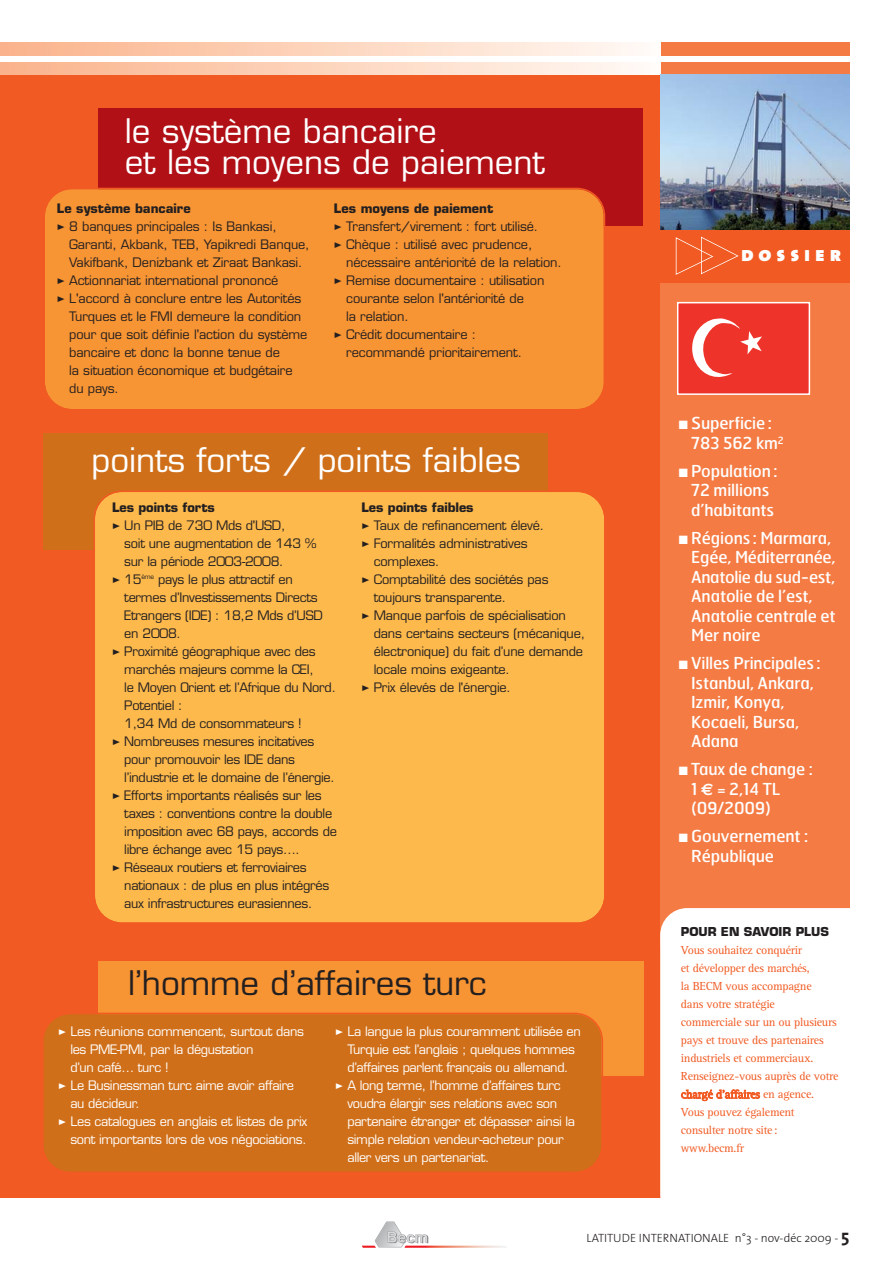
<style>
.page{position:relative;width:891px;height:1263px;background:#fff}
.page>*{position:absolute;margin:0;border:0;box-sizing:border-box;transform-origin:0 0}
.t1{font:33px/31.5px "Eurostile";color:#fff}
.t2{font:33px "Eurostile";color:#231f20}
.t3{font:21px "The Sans Black Caps";letter-spacing:.235em;color:#fff}
.t4{font:16.5px/19.5px "Hermes";letter-spacing:-.005em;color:#fff}
.t5{font:12.75px "Eurostile";letter-spacing:-.015em;color:#231f20}
.t6{font:12.75px "Eurostile";letter-spacing:-.03em;color:#fff}
.t7{font:700 12.75px "Eurostile";color:#231f20}
.t8{font:12px/18px "Agfa Rotis Serif";letter-spacing:-.02em;color:#f15a22}
.t9{font:300 12px "The Sans";color:#231f20}
.t10{font:700 12px "Eurostile";color:#231f20}
.s1{font-family:"The Sans Bold Caps";font-size:13.5px}
.s2{font-family:"Euro Sans";font-weight:700}
.s3{font-weight:700;font-size:18px}
</style>
<div class="page">
<div style="left:0;top:43px;width:846px;height:1155px;background:#f15a22"></div>
<div style="left:661px;top:43px;width:189px;height:906px;background:#f47c44"></div>
<div style="left:0;top:43px;width:660px;height:32px;background:linear-gradient(to right,#fab289,#fffaf6)"></div>
<div style="left:0;top:56px;width:850px;height:6px;background:#fff"></div>
<div style="left:660px;top:908px;width:190px;height:290px;background:#fff"></div>
<img style="left:660px;top:75px;width:190px;height:155px">
<svg style="left:680px;top:305px;width:127px;height:87px;background:#ef433b"></svg>
<div style="left:677px;top:302px;width:133px;height:93px;border:2px solid #fff"></div>
<div style="left:98px;top:109px;width:544px;height:117px;background:#b01016"></div>
<div style="left:45px;top:188px;width:560px;height:221px;background:#f79433"></div>
<div style="left:98px;top:961px;width:546px;height:115px;background:#f79433"></div>
<div style="left:43px;top:1013px;width:560px;height:159px;background:#d06f19"></div>
<svg style="left:362px;top:1221px;width:144px;height:27px"></svg>
<div style="left:44px;top:433px;width:504px;height:117px;background:#d06f19"></div>
<div style="left:94px;top:490px;width:510px;height:433px;background:#fdb94c"></div>
<div style="left:658px;top:230px;width:192px;height:53px;background:#f15a22"></div>
<svg style="left:676px;top:237px;width:63px;height:38px"></svg>
<h1 class="t1" style="left:125px;top:118px;width:421px">le système bancaire<br>et les moyens de paiement</h1>
<p class="t7" style="left:57px;top:204px;width:135px">Le système bancaire</p>
<p class="t5" style="left:57px;top:222px;width:221px"><span class="s1">&gt;</span> 8 banques principales : Is Bankasi,</p>
<p class="t5" style="left:69px;top:240px;width:242px">Garanti, Akbank, TEB, Yapikredi Banque,</p>
<p class="t5" style="left:69px;top:258px;width:235px">Vakifbank, Denizbank et Ziraat Bankasi.</p>
<p class="t5" style="left:57px;top:276px;width:223px"><span class="s1">&gt;</span> Actionnariat international prononcé</p>
<p class="t5" style="left:57px;top:294px;width:246px"><span class="s1">&gt;</span> L'accord à conclure entre les Autorités</p>
<p class="t5" style="left:69px;top:312px;width:234px">Turques et le FMI demeure la condition</p>
<p class="t5" style="left:69px;top:330px;width:240px">pour que soit définie l'action du système</p>
<p class="t5" style="left:69px;top:348px;width:212px">bancaire et donc la bonne tenue de</p>
<p class="t5" style="left:69px;top:366px;width:225px">la situation économique et budgétaire</p>
<p class="t5" style="left:69px;top:384px;width:51px">du pays.</p>
<p class="t7" style="left:334px;top:204px;width:161px">Les moyens de paiement</p>
<p class="t5" style="left:334px;top:222px;width:206px"><span class="s1">&gt;</span> Transfert/virement : fort utilisé.</p>
<p class="t5" style="left:334px;top:240px;width:200px"><span class="s1">&gt;</span> Chèque : utilisé avec prudence,</p>
<p class="t5" style="left:346px;top:258px;width:217px">nécessaire antériorité de la relation.</p>
<p class="t5" style="left:334px;top:276px;width:212px"><span class="s1">&gt;</span> Remise documentaire : utilisation</p>
<p class="t5" style="left:346px;top:294px;width:179px">courante selon l'antériorité de</p>
<p class="t5" style="left:346px;top:312px;width:64px">la relation.</p>
<p class="t5" style="left:334px;top:330px;width:144px"><span class="s1">&gt;</span> Crédit documentaire :</p>
<p class="t5" style="left:346px;top:348px;width:177px">recommandé prioritairement.</p>
<h1 class="t1" style="left:92px;top:447px;width:431px">points forts / points faibles</h1>
<p class="t7" style="left:112px;top:502px;width:104px">Les points forts</p>
<p class="t5" style="left:112px;top:520px;width:175px"><span class="s1">&gt;</span> Un PIB de 730 Mds d'USD,</p>
<p class="t5" style="left:124px;top:538px;width:194px">soit une augmentation de 143 %</p>
<p class="t5" style="left:124px;top:556px;width:161px">sur la période 2003-2008.</p>
<p class="t5" style="left:112px;top:574px;width:182px"><span class="s1">&gt;</span> 15<sup>ème</sup> pays le plus attractif en</p>
<p class="t5" style="left:124px;top:592px;width:195px">termes d’Investissements Directs</p>
<p class="t5" style="left:124px;top:610px;width:200px">Etrangers (IDE) : 18,2 Mds d’USD</p>
<p class="t5" style="left:124px;top:628px;width:58px">en 2008.</p>
<p class="t5" style="left:112px;top:646px;width:205px"><span class="s1">&gt;</span> Proximité géographique avec des</p>
<p class="t5" style="left:124px;top:664px;width:191px">marchés majeurs comme la CEI,</p>
<p class="t5" style="left:124px;top:682px;width:213px">le Moyen Orient et l’Afrique du Nord.</p>
<p class="t5" style="left:124px;top:700px;width:60px">Potentiel :</p>
<p class="t5" style="left:124px;top:718px;width:179px">1,34 Md de consommateurs !</p>
<p class="t5" style="left:112px;top:736px;width:204px"><span class="s1">&gt;</span> Nombreuses mesures incitatives</p>
<p class="t5" style="left:124px;top:754px;width:172px">pour promouvoir les IDE dans</p>
<p class="t5" style="left:124px;top:772px;width:212px">l’industrie et le domaine de l’énergie.</p>
<p class="t5" style="left:112px;top:790px;width:211px"><span class="s1">&gt;</span> Efforts importants réalisés sur les</p>
<p class="t5" style="left:124px;top:808px;width:210px">taxes : conventions contre la double</p>
<p class="t5" style="left:124px;top:826px;width:214px">imposition avec 68 pays, accords de</p>
<p class="t5" style="left:124px;top:844px;width:177px">libre échange avec 15 pays….</p>
<p class="t5" style="left:112px;top:862px;width:196px"><span class="s1">&gt;</span> Réseaux routiers et ferroviaires</p>
<p class="t5" style="left:124px;top:880px;width:206px">nationaux : de plus en plus intégrés</p>
<p class="t5" style="left:124px;top:898px;width:190px">aux infrastructures eurasiennes.</p>
<p class="t7" style="left:362px;top:502px;width:114px">Les points faibles</p>
<p class="t5" style="left:362px;top:520px;width:184px"><span class="s1">&gt;</span> Taux de refinancement élevé.</p>
<p class="t5" style="left:362px;top:538px;width:168px"><span class="s1">&gt;</span> Formalités administratives</p>
<p class="t5" style="left:374px;top:556px;width:67px">complexes.</p>
<p class="t5" style="left:362px;top:574px;width:189px"><span class="s1">&gt;</span> Comptabilité des sociétés pas</p>
<p class="t5" style="left:374px;top:592px;width:134px">toujours transparente.</p>
<p class="t5" style="left:362px;top:610px;width:206px"><span class="s1">&gt;</span> Manque parfois de spécialisation</p>
<p class="t5" style="left:374px;top:628px;width:213px">dans certains secteurs (mécanique,</p>
<p class="t5" style="left:374px;top:646px;width:211px">électronique) du fait d’une demande</p>
<p class="t5" style="left:374px;top:664px;width:138px">locale moins exigeante.</p>
<p class="t5" style="left:362px;top:682px;width:151px"><span class="s1">&gt;</span> Prix élevés de l'énergie.</p>
<h1 class="t2" style="left:128px;top:970px;width:360px">l’homme d’affaires turc</h1>
<p class="t6" style="left:58px;top:1027px;width:247px"><span class="s1">&gt;</span> Les réunions commencent, surtout dans</p>
<p class="t6" style="left:70px;top:1045px;width:185px">les PME-PMI, par la dégustation</p>
<p class="t6" style="left:70px;top:1063px;width:100px">d’un café… turc !</p>
<p class="t6" style="left:58px;top:1081px;width:237px"><span class="s1">&gt;</span> Le Businessman turc aime avoir affaire</p>
<p class="t6" style="left:70px;top:1099px;width:71px">au décideur.</p>
<p class="t6" style="left:58px;top:1117px;width:251px"><span class="s1">&gt;</span> Les catalogues en anglais et listes de prix</p>
<p class="t6" style="left:70px;top:1135px;width:238px">sont importants lors de vos négociations.</p>
<p class="t6" style="left:335px;top:1027px;width:247px"><span class="s1">&gt;</span> La langue la plus couramment utilisée en</p>
<p class="t6" style="left:347px;top:1045px;width:229px">Turquie est l’anglais ; quelques hommes</p>
<p class="t6" style="left:347px;top:1063px;width:223px">d’affaires parlent français ou allemand.</p>
<p class="t6" style="left:335px;top:1081px;width:227px"><span class="s1">&gt;</span> A long terme, l’homme d’affaires turc</p>
<p class="t6" style="left:347px;top:1099px;width:211px">voudra élargir ses relations avec son</p>
<p class="t6" style="left:347px;top:1117px;width:229px">partenaire étranger et dépasser ainsi la</p>
<p class="t6" style="left:347px;top:1135px;width:218px">simple relation vendeur-acheteur pour</p>
<p class="t6" style="left:347px;top:1153px;width:143px">aller vers un partenariat.</p>
<h2 class="t3" style="left:741px;top:242px;width:102px">dossier</h2>
<p class="t4" style="left:691px;top:415px;width:94px;text-indent:-12px">■ Superficie :<br>783 562 km<sup>2</sup></p>
<p class="t4" style="left:679px;top:462px;width:100px;text-align:center">■ Population :<br>72 millions d’habitants</p>
<p class="t4" style="left:691px;top:529px;width:146px;text-indent:-12px">■ Régions : Marmara,<br>Egée, Méditerranée,<br>Anatolie du sud-est,<br>Anatolie de l’est,<br>Anatolie centrale et<br>Mer noire</p>
<p class="t4" style="left:691px;top:655px;width:131px;text-indent:-12px">■ Villes Principales :<br>Istanbul, Ankara,<br>Izmir, Konya,<br>Kocaeli, Bursa,<br>Adana</p>
<p class="t4" style="left:691px;top:761px;width:123px;text-indent:-12px">■ Taux de change :<br>1 <span class="s2">€</span> = 2,14 TL (09/2009)</p>
<p class="t4" style="left:691px;top:828px;width:119px;text-indent:-12px">■ Gouvernement :<br>République</p>
<p class="t10" style="left:681px;top:927px;width:150px">POUR EN SAVOIR PLUS</p>
<p class="t8" style="left:681px;top:942px;width:159px">Vous souhaitez conquérir<br>et développer des marchés,<br>la BECM vous accompagne<br>dans votre stratégie commerciale sur un ou plusieurs pays et trouve des partenaires industriels et commerciaux.<br>Renseignez-vous auprès de votre chargé d’affaires en agence.<br>Vous pouvez également consulter notre site: www.becm.fr</p>
<p class="t9" style="left:587px;top:1233px;width:264px">LATITUDE INTERNATIONALE n°3 - nov-déc 2009 - <span class="s3">5</span></p>
</div>
